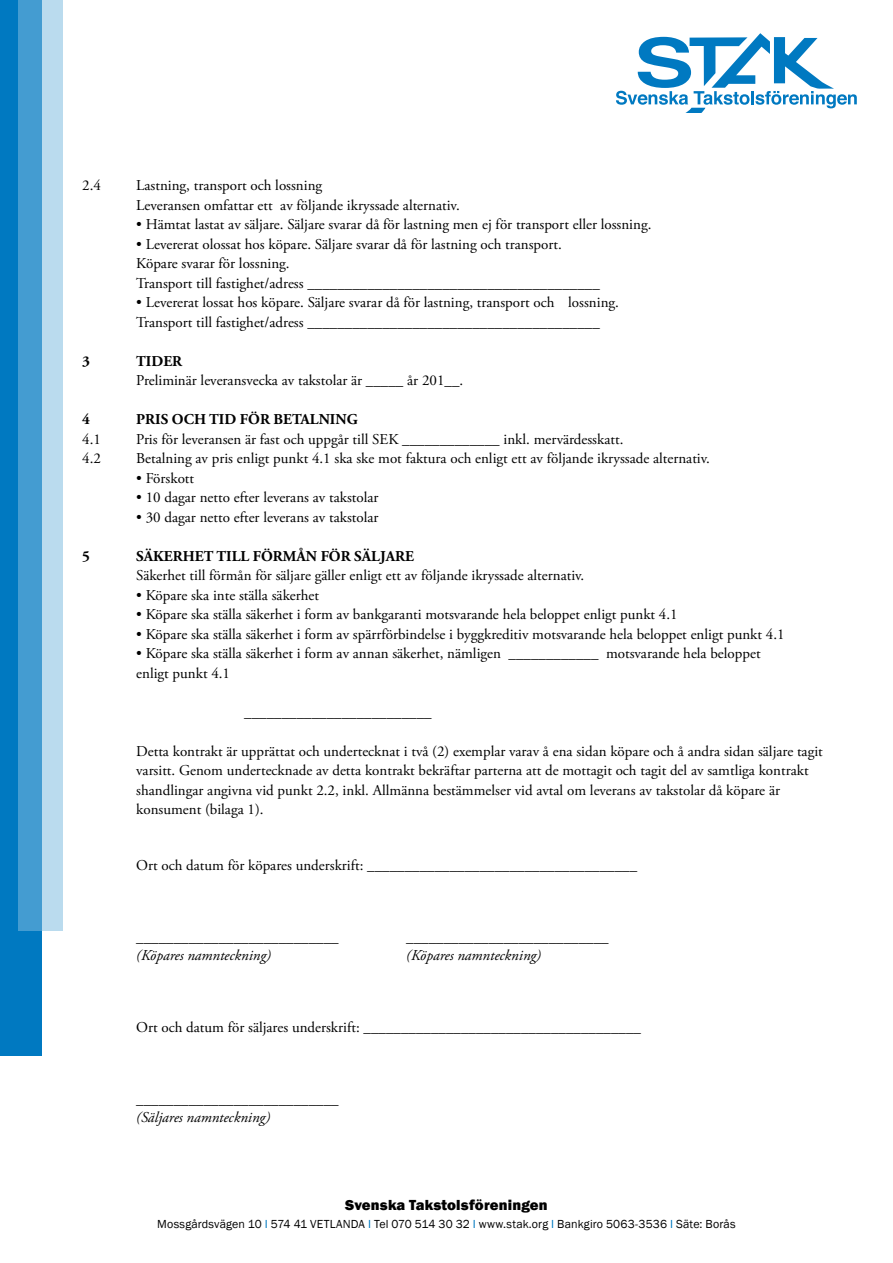
<style>
.page{position:relative;width:893px;height:1263px;background:#fff}
.page>*{position:absolute;margin:0;border:0;box-sizing:border-box;transform-origin:0 0}
.t1{font:15px/19.5px "Adobe Garamond Pro";color:#000}
.t2{font:italic 15px "Adobe Garamond Pro";color:#000}
.t3{font:700 15px "Adobe Garamond Pro";color:#000}
.t4{font:800 15px "Franklin Gothic";letter-spacing:.01em;color:#000}
.t5{font:12px "Franklin Gothic";letter-spacing:.01em;color:#000}
.s1{color:#0079c1}
</style>
<div class="page">
<div style="left:0;top:0;width:42px;height:1055px;background:#0079c1"></div>
<svg style="left:18px;top:0;width:45px;height:931px;background:#78b7dd"></svg>
<svg style="left:616px;top:33px;width:241px;height:79px"></svg>
<p class="t1" style="left:82px;top:176px;width:20px">2.4</p>
<p class="t1" style="left:136px;top:176px;width:325px">Lastning, transport och lossning<br>Leveransen omfattar ett av följande ikryssade alternativ.</p>
<p class="t1" style="left:136px;top:215px;width:517px">• Hämtat lastat av säljare. Säljare svarar då för lastning men ej för transport eller lossning.</p>
<p class="t1" style="left:136px;top:235px;width:465px">• Levererat olossat hos köpare. Säljare svarar då för lastning och transport.<br>Köpare svarar för lossning.<br>Transport till fastighet/adress _______________________________________</p>
<p class="t1" style="left:136px;top:293px;width:484px">• Levererat lossat hos köpare. Säljare svarar då för lastning, transport och lossning.<br>Transport till fastighet/adress _______________________________________</p>
<p class="t3" style="left:82px;top:352px;width:9px">3</p>
<p class="t3" style="left:136px;top:352px;width:47px">TIDER</p>
<p class="t1" style="left:136px;top:371px;width:329px">Preliminär leveransvecka av takstolar är _____ år 201__.</p>
<p class="t3" style="left:82px;top:411px;width:9px">4</p>
<p class="t3" style="left:136px;top:411px;width:223px">PRIS OCH TID FÖR BETALNING</p>
<p class="t1" style="left:82px;top:430px;width:20px">4.1</p>
<p class="t1" style="left:136px;top:430px;width:489px">Pris för leveransen är fast och uppgår till SEK _____________ inkl. mervärdesskatt.</p>
<p class="t1" style="left:82px;top:449px;width:20px">4.2</p>
<p class="t1" style="left:136px;top:449px;width:575px">Betalning av pris enligt punkt 4.1 ska ske mot faktura och enligt ett av följande ikryssade alternativ.</p>
<p class="t1" style="left:136px;top:469px;width:59px">• Förskott</p>
<p class="t1" style="left:136px;top:488px;width:244px">• 10 dagar netto efter leverans av takstolar</p>
<p class="t1" style="left:136px;top:508px;width:244px">• 30 dagar netto efter leverans av takstolar</p>
<p class="t3" style="left:82px;top:547px;width:9px">5</p>
<p class="t3" style="left:136px;top:547px;width:279px">SÄKERHET TILL FÖRMÅN FÖR SÄLJARE</p>
<p class="t1" style="left:136px;top:566px;width:450px">Säkerhet till förmån för säljare gäller enligt ett av följande ikryssade alternativ.</p>
<p class="t1" style="left:136px;top:586px;width:184px">• Köpare ska inte ställa säkerhet</p>
<p class="t1" style="left:136px;top:605px;width:543px">• Köpare ska ställa säkerhet i form av bankgaranti motsvarande hela beloppet enligt punkt 4.1</p>
<p class="t1" style="left:136px;top:625px;width:650px">• Köpare ska ställa säkerhet i form av spärrförbindelse i byggkreditiv motsvarande hela beloppet enligt punkt 4.1</p>
<p class="t1" style="left:136px;top:644px;width:626px">• Köpare ska ställa säkerhet i form av annan säkerhet, nämligen ____________ motsvarande hela beloppet enligt punkt 4.1</p>
<p class="t1" style="left:244px;top:703px;width:189px">_________________________</p>
<p class="t1" style="left:136px;top:742px;width:688px">Detta kontrakt är upprättat och undertecknat i två (2) exemplar varav å ena sidan köpare och å andra sidan säljare tagit varsitt. Genom undertecknade av detta kontrakt bekräftar parterna att de mottagit och tagit del av samtliga kontrakt shandlingar angivna vid punkt 2.2, inkl. Allmänna bestämmelser vid avtal om leverans av takstolar då köpare är konsument (bilaga 1).</p>
<p class="t1" style="left:136px;top:856px;width:502px">Ort och datum för köpares underskrift: ____________________________________</p>
<p class="t1" style="left:136px;top:928px;width:204px">___________________________</p>
<p class="t1" style="left:406px;top:928px;width:204px">___________________________</p>
<p class="t2" style="left:136px;top:946px;width:136px">(Köpares namnteckning)</p>
<p class="t2" style="left:406px;top:946px;width:136px">(Köpares namnteckning)</p>
<p class="t1" style="left:136px;top:1018px;width:506px">Ort och datum för säljares underskrift: _____________________________________</p>
<p class="t1" style="left:136px;top:1090px;width:204px">___________________________</p>
<p class="t2" style="left:136px;top:1108px;width:135px">(Säljares namnteckning)</p>
<p class="t4" style="left:345px;top:1195px;width:204px">Svenska Takstolsföreningen</p>
<p class="t5" style="left:157px;top:1217px;width:580px">Mossgårdsvägen 10 <span class="s1">I</span> 574 41 VETLANDA <span class="s1">I</span> Tel 070 514 30 32 <span class="s1">I</span> www.stak.org <span class="s1">I</span> Bankgiro 5063-3536 <span class="s1">I</span> Säte: Borås</p>
</div>
